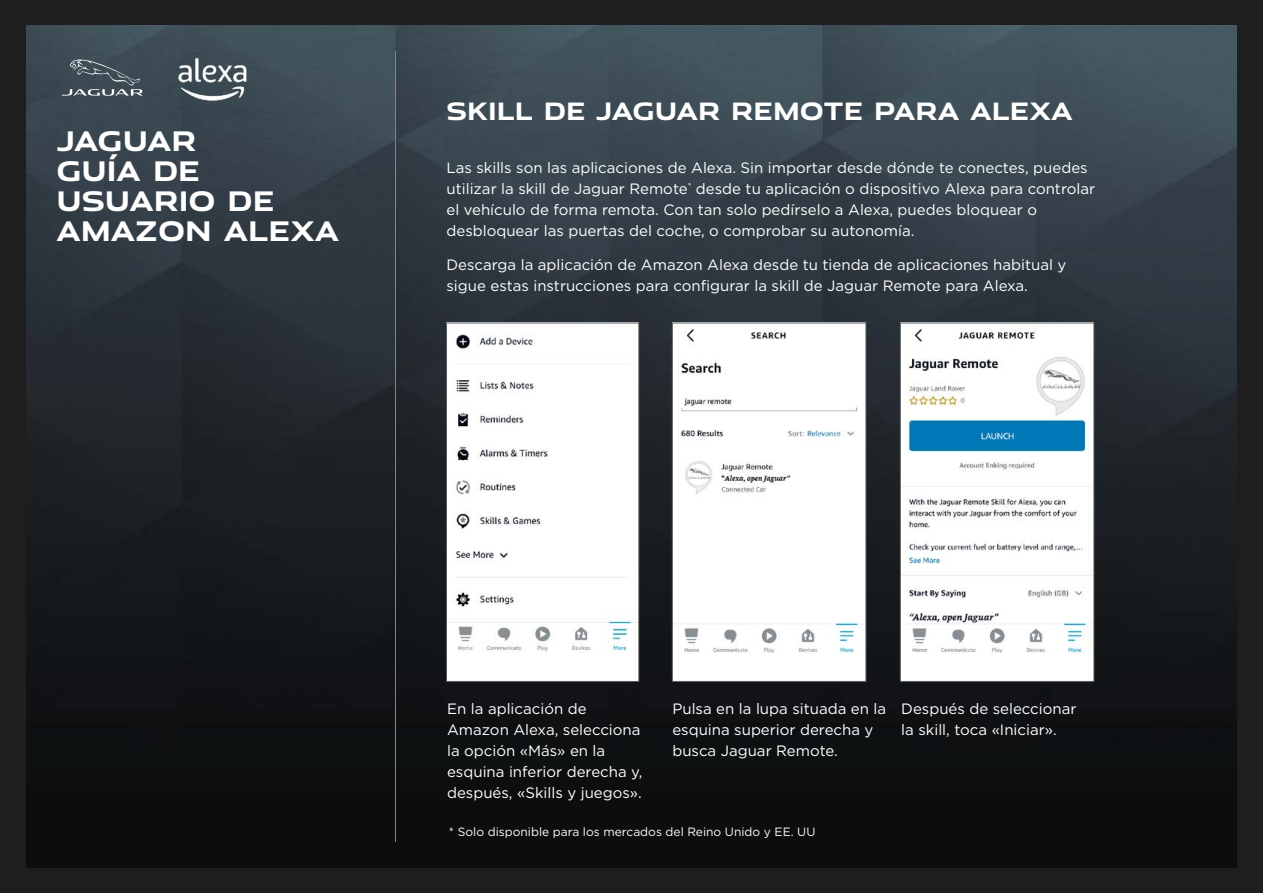
<style>
.page{position:relative;width:1263px;height:893px;background:#1e1e1e}
.page>*{position:absolute;margin:0;border:0;box-sizing:border-box;transform-origin:0 0}
.t1{font:700 27px/30px "Jaguar Modern";color:#fff}
.t2{font:700 24px "Jaguar Modern";color:#fff}
.t3{font:15px/21px "Gotham";color:#fff}
.t4{font:12px "Gotham";color:#fff}
</style>
<div class="page">
<img style="left:26px;top:26px;width:1210px;height:841px">
<img style="left:168px;top:52px;width:89px;height:66px">
<svg style="left:62px;top:60px;width:81px;height:36px;background:#535f67"></svg>
<hr style="left:395px;top:51px;width:1px;height:791px;background:#878787">
<div style="left:446px;top:323px;width:193px;height:358px;background:#fff"></div>
<img style="left:448px;top:334px;width:189px;height:318px">
<div style="left:446px;top:323px;width:193px;height:359px;border:1px solid #575756"></div>
<div style="left:672px;top:323px;width:194px;height:358px;background:#fff"></div>
<img style="left:681px;top:329px;width:181px;height:325px">
<div style="left:672px;top:323px;width:194px;height:359px;border:1px solid #575756"></div>
<div style="left:900px;top:323px;width:194px;height:358px;background:#fff"></div>
<img style="left:902px;top:329px;width:190px;height:325px">
<div style="left:900px;top:323px;width:194px;height:359px;border:1px solid #575756"></div>
<h1 class="t1" style="left:56px;top:124px;width:284px">JAGUAR<br>GUÍA DE<br>USUARIO DE<br>AMAZON ALEXA</h1>
<h2 class="t2" style="left:446px;top:91px;width:68px">SKILL</h2>
<h2 class="t2" style="left:544px;top:91px;width:530px">DE JAGUAR REM OTE PARA ALEXA</h2>
<p class="t3" style="left:446px;top:157px;width:650px">Las skills son las aplicaciones de Alexa. Sin importar desde dónde te conectes, puedes utilizar la skill de Jaguar Remote<sup>*</sup> desde tu aplicación o dispositivo Alexa para controlar el vehículo de forma remota. Con tan solo pedírselo a Alexa, puedes bloquear o desbloquear las puertas del coche, o comprobar su autonomía.</p>
<p class="t3" style="left:446px;top:254px;width:621px">Descarga la aplicación de Amazon Alexa desde tu tienda de aplicaciones habitual y sigue estas instrucciones para configurar la skill de Jaguar Remote para Alexa.</p>
<p class="t3" style="left:447px;top:697px;width:197px">En la aplicación de<br>Amazon Alexa, selecciona la opción «Más» en la esquina inferior derecha y, después, «Skills y juegos».</p>
<p class="t3" style="left:672px;top:697px;width:215px">Pulsa en la lupa situada en la esquina superior derecha y busca Jaguar Remote.</p>
<p class="t3" style="left:901px;top:697px;width:177px">Después de seleccionar la skill, toca «Iniciar».</p>
<p class="t4" style="left:449px;top:824px;width:368px">* Solo disponible para los mercados del Reino Unido y EE. UU</p>
</div>
